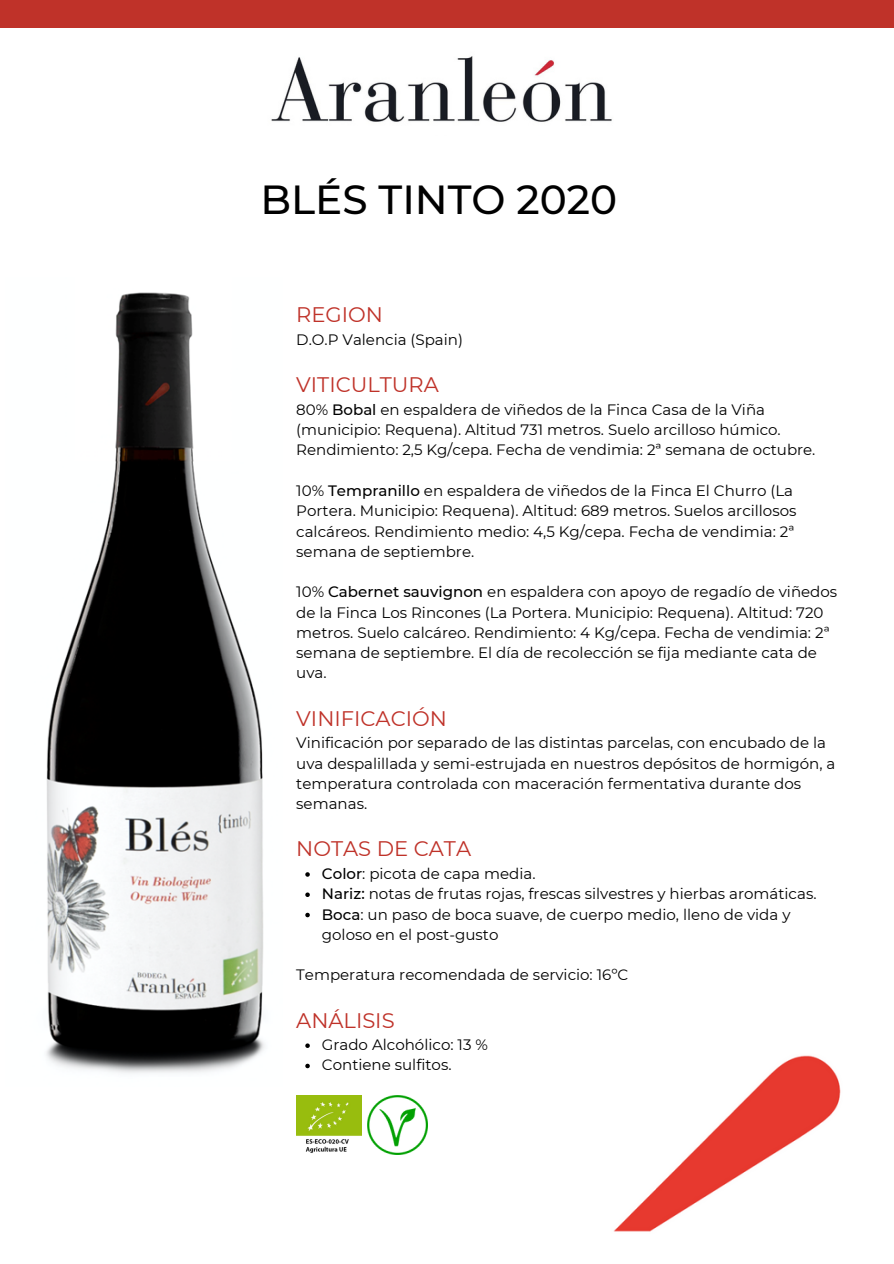
<style>
.page{position:relative;width:894px;height:1264px;background:#fff}
.page>*{position:absolute;margin:0;border:0;box-sizing:border-box;transform-origin:0 0}
.t1{font:500 40.5px "Montserrat";color:#000}
.t2{font:21px "Montserrat";color:#bf3229}
.t3{font:15px/20.2px "Montserrat";color:#000}
.s1{font-weight:500}
</style>
<div class="page">
<img style="left:614px;top:1055px;width:227px;height:177px">
<img style="left:271px;top:56px;width:341px;height:66px">
<div style="left:0;top:0;width:893px;height:28px;background:#bf3229"></div>
<img style="left:46px;top:292px;width:219px;height:782px">
<svg style="left:305px;top:872px;width:5px;height:4px"></svg>
<svg style="left:305px;top:892px;width:5px;height:5px"></svg>
<svg style="left:305px;top:912px;width:5px;height:5px"></svg>
<svg style="left:305px;top:1043px;width:5px;height:4px"></svg>
<svg style="left:305px;top:1063px;width:5px;height:5px"></svg>
<img style="left:296px;top:1095px;width:65px;height:58px">
<img style="left:367px;top:1095px;width:60px;height:59px">
<h1 class="t1" style="left:260px;top:175px;width:358px">BLÉS TINTO 2020</h1>
<h2 class="t2" style="left:296px;top:302px;width:88px">REGION</h2>
<p class="t3" style="left:296px;top:329px;width:168px">D.O.P Valencia (Spain)</p>
<h2 class="t2" style="left:296px;top:372px;width:144px">VITICULTURA</h2>
<p class="t3" style="left:296px;top:399px;width:520px">80% <span class="s1">Bobal</span> en espaldera de viñedos de la Finca Casa de la Viña (municipio: Requena). Altitud 731 metros. Suelo arcilloso húmico.<br>Rendimiento: 2,5 Kg/cepa. Fecha de vendimia: 2ª semana de octubre.</p>
<p class="t3" style="left:296px;top:480px;width:501px">10% <span class="s1">Tempranillo</span> en espaldera de viñedos de la Finca El Churro (La Portera. Municipio: Requena). Altitud: 689 metros. Suelos arcillosos calcáreos. Rendimiento medio: 4,5 Kg/cepa. Fecha de vendimia: 2ª semana de septiembre.</p>
<p class="t3" style="left:296px;top:582px;width:542px">10% <span class="s1">Cabernet sauvignon</span> en espaldera con apoyo de regadío de viñedos de la Finca Los Rincones (La Portera. Municipio: Requena). Altitud: 720 metros. Suelo calcáreo. Rendimiento: 4 Kg/cepa. Fecha de vendimia: 2ª semana de septiembre. El día de recolección se fija mediante cata de uva.</p>
<h2 class="t2" style="left:296px;top:705px;width:152px">VINIFICACIÓN</h2>
<p class="t3" style="left:296px;top:732px;width:540px">Vinificación por separado de las distintas parcelas, con encubado de la uva despalillada y semi-estrujada en nuestros depósitos de hormigón, a temperatura controlada con maceración fermentativa durante dos semanas.</p>
<h2 class="t2" style="left:296px;top:836px;width:176px">NOTAS DE CATA</h2>
<p class="t3" style="left:322px;top:863px;width:496px"><span class="s1">Color</span>: picota de capa media.<br><span class="s1">Nariz:</span> notas de frutas rojas, frescas silvestres y hierbas aromáticas.<br><span class="s1">Boca</span>: un paso de boca suave, de cuerpo medio, lleno de vida y goloso en el post-gusto</p>
<p class="t3" style="left:296px;top:964px;width:333px">Temperatura recomendada de servicio: 16ºC</p>
<h2 class="t2" style="left:296px;top:1007px;width:100px">ANÁLISIS</h2>
<p class="t3" style="left:322px;top:1034px;width:167px">Grado Alcohólico: 13 %<br>Contiene sulfitos.</p>
</div>
